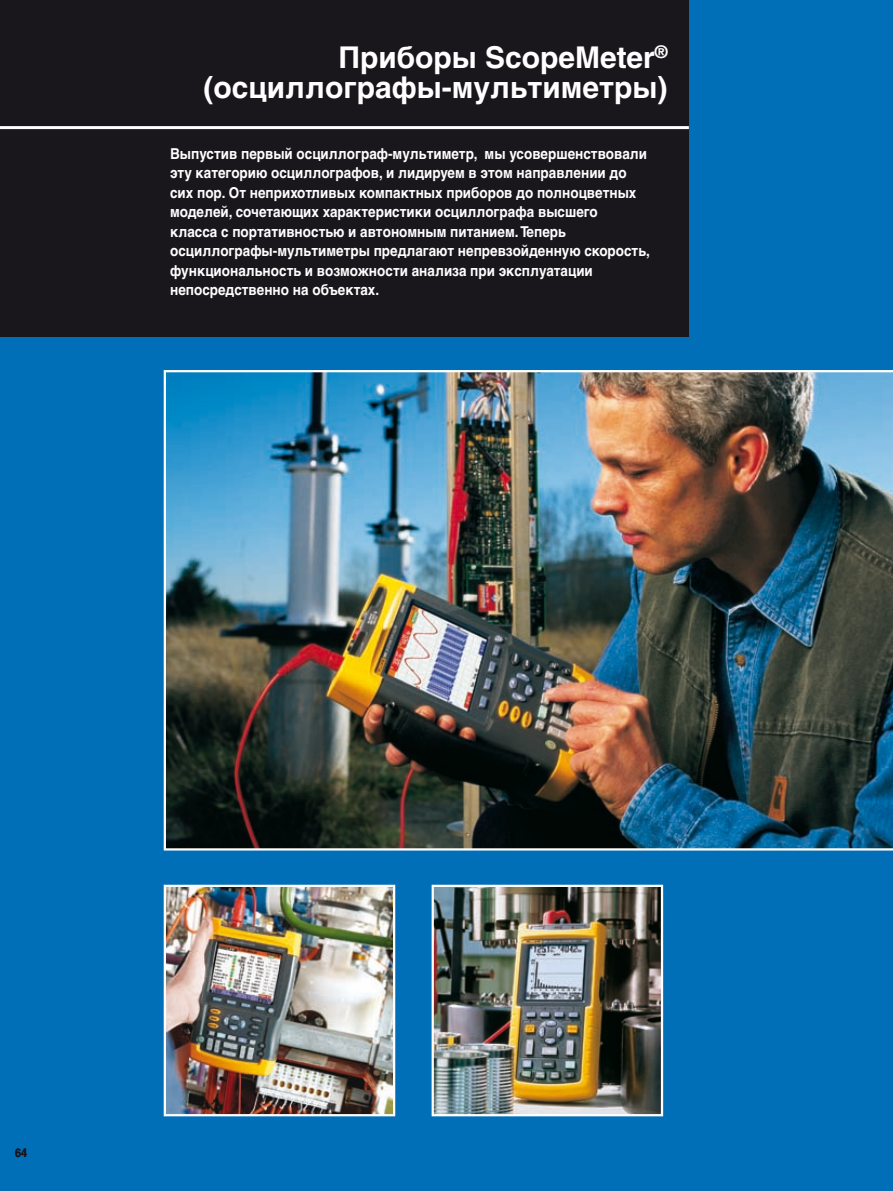
<style>
.page{position:relative;width:893px;height:1191px;background:#006fb7}
.page>*{position:absolute;margin:0;border:0;box-sizing:border-box;transform-origin:0 0}
.t1{font:700 30px/30px "Helvetica LT Std";color:#fff;text-align:right}
.t2{font:700 15px/19.5px "Helvetica LT Std";color:#fff;scale:.9 1}
.t3{font:700 12px "Helvetica LT Std";color:#1a171c;scale:.9 1}
</style>
<div class="page">
<img style="left:164px;top:370px;width:729px;height:480px">
<img style="left:167px;top:887px;width:225px;height:226px">
<div style="left:164px;top:884px;width:231px;height:232px;border:2px solid #fff"></div>
<img style="left:435px;top:887px;width:225px;height:226px">
<div style="left:432px;top:884px;width:231px;height:232px;border:2px solid #fff"></div>
<div style="left:0;top:0;width:689px;height:336px;background:#1a171c"></div>
<hr style="left:0;top:126px;width:689px;height:3px;background:#fff">
<h1 class="t1" style="left:204px;top:42px;width:466px">Приборы ScopeMeter<sup>® </sup>(осциллографы-мультиметры)</h1>
<p class="t2" style="left:170px;top:143px;width:535px">Выпустив первый осциллограф-мультиметр, мы усовершенствовали эту категорию осциллографов, и лидируем в этом направлении до сих пор. От неприхотливых компактных приборов до полноцветных моделей, сочетающих характеристики осциллографа высшего<br>класса с портативностью и автономным питанием. Теперь осциллографы-мультиметры предлагают непревзойденную скорость, функциональность и возможности анализа при эксплуатации непосредственно на объектах.</p>
<p class="t3" style="left:15px;top:1145px;width:15px">64</p>
</div>
